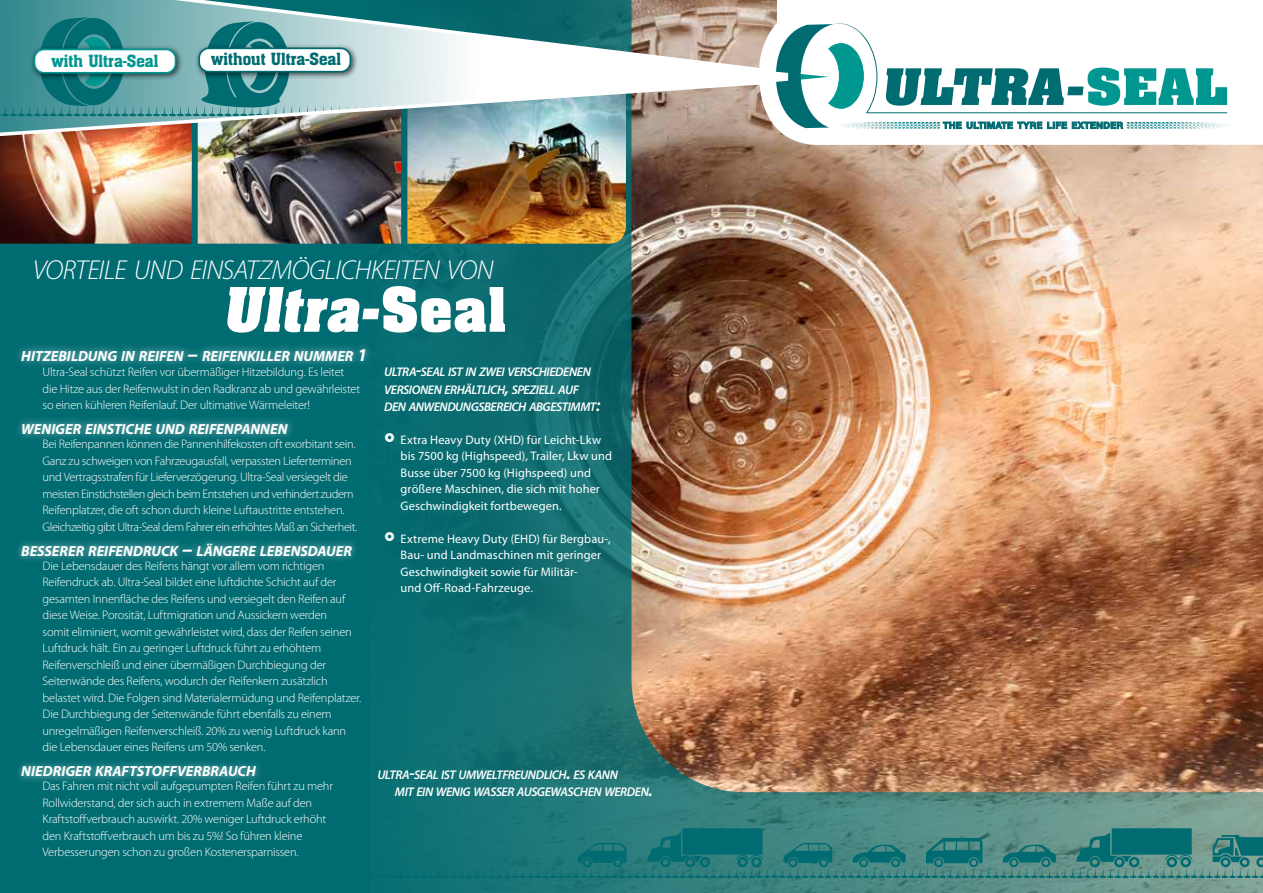
<style>
.page{position:relative;width:1263px;height:893px;background:#fff}
.page>*{position:absolute;margin:0;border:0;box-sizing:border-box;transform-origin:0 0}
.t1{font:700 67.2px "Aachen";color:#fff}
.t2{font:italic 300 27.45px "Myriad Pro";letter-spacing:-.02em;color:#fff}
.t3{font:18.45px "Aachen";color:#006c72}
.t4{font:18.45px "Aachen";color:#009790}
.t5{font:italic 700 14.7px "Myriad Pro";color:#fff}
.t6{font:italic 600 12.6px/17.2px "Myriad Pro";letter-spacing:-.035em;color:#fff}
.t7{font:300 12.3px/16.5px "Myriad Pro";letter-spacing:-.02em;color:#fff}
.t8{font:12.3px/16.5px "Myriad Pro";letter-spacing:.01em;color:#fff}
.s1{font-size:21px}
.s2{font-size:18px}
</style>
<div class="page">
<img style="left:0;top:0;width:1263px;height:893px">
<h3 class="t4" style="left:21px;top:49px;width:108px">with Ultra-Se l</h3>
<h3 class="t4" style="left:52px;top:50px;width:108px">with Ultra-Seal</h3>
<h3 class="t3" style="left:211px;top:49px;width:131px">withou Ultra-Se l</h3>
<h3 class="t3" style="left:242px;top:50px;width:131px">without Ultra-Seal</h3>
<h2 class="t2" style="left:33px;top:256px;width:462px">VORTEILE UND EINSATZMÖGLICHKEITEN VON</h2>
<h1 class="t1" style="left:222px;top:270px;width:285px">Ultra-Se a l</h1>
<p class="t5" style="left:21px;top:346px;width:347px">HITZEBILDUNG IN REIFEN <span class="s1">–</span> REIFENKILLER NUMMER <span class="s2">1</span></p>
<p class="t7" style="left:43px;top:364px;width:319px">Ultra-Seal schützt Reifen vor übermäßiger Hitzebildung. Es leitet die Hitze aus der Reifenwulst in den Radkranz ab und gewährleistet so einen kühleren Reifenlauf. Der ultimative Wärmeleiter!</p>
<p class="t7" style="left:43px;top:436px;width:316px">Bei Reifenpannen können die Pannenhilfekosten oft exorbitant sein.<br>Ganz zu schweigen von Fahrzeugausfall, verpassten Lieferterminen und Vertragsstrafen für Lieferverzögerung. Ultra-Seal versiegelt die meisten Einstichstellen gleich beim Entstehen und verhindert zudem Reifenplatzer, die oft schon durch kleine Luftaustritte entstehen.<br>Gleichzeitig gibt Ultra-Seal dem Fahrer ein erhöhtes Maß an Sicherheit.</p>
<p class="t7" style="left:43px;top:558px;width:320px">Die Lebensdauer des Reifens hängt vor allem vom richtigen Reifendruck ab. Ultra-Seal bildet eine luftdichte Schicht auf der gesamten Innenfläche des Reifens und versiegelt den Reifen auf diese Weise. Porosität, Luftmigration und Aussickern werden<br>somit eliminiert, womit gewährleistet wird, dass der Reifen seinen Luftdruck hält. Ein zu geringer Luftdruck führt zu erhöhtem Reifenverschleiß und einer übermäßigen Durchbiegung der Seitenwände des Reifens, wodurch der Reifenkern zusätzlich belastet wird. Die Folgen sind Materialermüdung und Reifenplatzer.<br>Die Durchbiegung der Seitenwände führt ebenfalls zu einem unregelmäßigen Reifenverschleiß. 20% zu wenig Luftdruck kann die Lebensdauer eines Reifens um 50% senken.</p>
<p class="t7" style="left:43px;top:778px;width:292px">Das Fahren mit nicht voll aufgepumpten Reifen führt zu mehr Rollwiderstand, der sich auch in extremem Maße auf den Kraftstoffverbrauch auswirkt. 20% weniger Luftdruck erhöht den Kraftstoffverbrauch um bis zu 5%! So führen kleine Verbesserungen schon zu großen Kostenersparnissen.</p>
<p class="t6" style="left:384px;top:363px;width:218px">ULTRA<span class="s2">-</span>SEAL IST IN ZWEI VERSCHIEDENEN<br>VERSIONEN ERHÄLTLICH<span class="s2">,</span> SPEZIELL AUF<br>DEN ANWENDUNGSBEREICH ABGESTIMMT<span class="s2">:</span></p>
<p class="t8" style="left:401px;top:431px;width:213px">Extra Heavy Duty (XHD) für Leicht-Lkw bis 7500 kg (Highspeed), Trailer, Lkw und Busse über 7500 kg (Highspeed) und größere Maschinen, die sich mit hoher Geschwindigkeit fortbewegen.</p>
<p class="t8" style="left:401px;top:530px;width:212px">Extreme Heavy Duty (EHD) für Bergbau-, Bau- und Landmaschinen mit geringer Geschwindigkeit sowie für Militär-<br>und Off-Road-Fahrzeuge.</p>
<p class="t5" style="left:21px;top:419px;width:268px">WENIGER EINSTICHE UND REIFENPANNEN</p>
<p class="t5" style="left:21px;top:541px;width:332px">BESSERER REIFENDRUCK <span class="s1">–</span> LÄNGERE LEBENSDAUER</p>
<p class="t5" style="left:21px;top:762px;width:236px">NIEDRIGER KRAFTSTOFFVERBRAUCH</p>
<p class="t6" style="left:395px;top:766px;width:259px;text-indent:-18px">ULTRA<span class="s2">-</span>SEAL IST UMWELTFREUNDLICH<span class="s2">.</span> ES KANN<br>MIT EIN WENIG WASSER AUSGEWASCHEN WERDEN<span class="s2">.</span></p>
</div>
